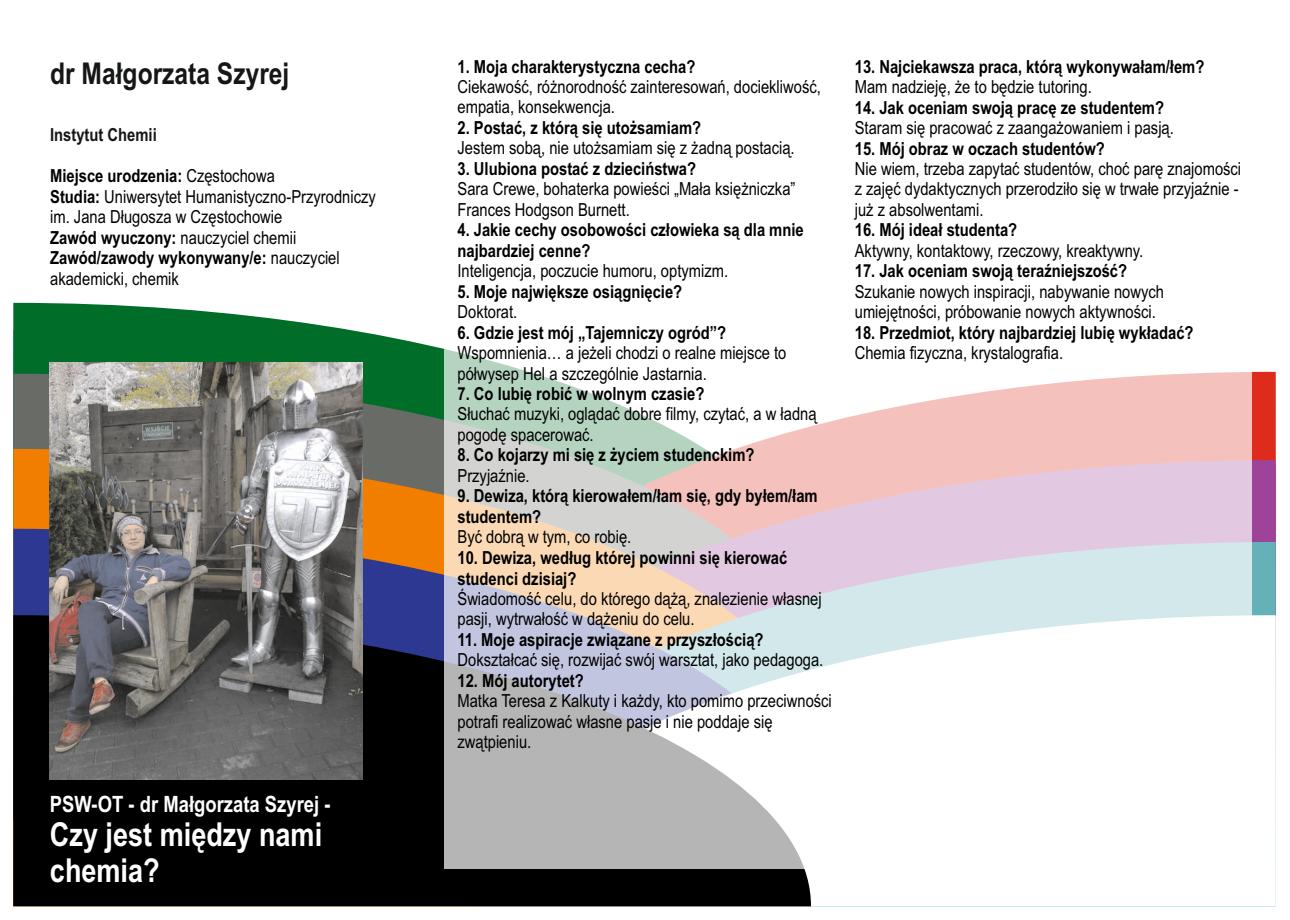
<style>
.page{position:relative;width:1290px;height:920px;background:#fff}
.page>*{position:absolute;margin:0;border:0;box-sizing:border-box;transform-origin:0 0}
.t1{font:700 33px/36.2px "Arial Narrow";color:#fff}
.t2{font:700 30px "Arial Narrow";color:#151616}
.t3{font:700 22.5px "Arial Narrow";color:#fff}
.t4{font:18px/20.4px "Arial Narrow";color:#000}
.t5{font:700 18px/20.5px "Arial Narrow";color:#000}
.t6{font:700 18px "Arial Narrow";color:#151616}
.s1{font-weight:700}
</style>
<div class="page">
<svg style="left:13px;top:303px;width:431px;height:71px;fill:#006e29"></svg>
<svg style="left:13px;top:374px;width:431px;height:75px;background:#466d52"></svg>
<svg style="left:13px;top:449px;width:431px;height:80px;background:#c37722"></svg>
<svg style="left:13px;top:529px;width:431px;height:86px;background:#684d65"></svg>
<div style="left:13px;top:615px;width:798px;height:291px;background:#000"></div>
<div style="left:444px;top:58px;width:807px;height:810px;background:#fff;opacity:.71"></div>
<img style="left:50px;top:363px;width:313px;height:417px">
<h2 class="t2" style="left:50px;top:62px;width:241px">dr Małgorzata Szyrej</h2>
<p class="t6" style="left:50px;top:128px;width:108px">Instytut Chemii</p>
<p class="t4" style="left:50px;top:167px;width:327px"><span class="s1">Miejsce urodzenia:</span> Częstochowa<br><span class="s1">Studia:</span> Uniwersytet Humanistyczno-Przyrodniczy im. Jana Długosza w Częstochowie<br><span class="s1">Zawód wyuczony:</span> nauczyciel chemii <span class="s1">Zawód/zawody wykonywany/e:</span> nauczyciel akademicki, chemik</p>
<p class="t3" style="left:50px;top:795px;width:282px">PSW-OT - dr Małgorzata Szyrej -</p>
<h1 class="t1" style="left:50px;top:819px;width:274px">Czy jest między nami chemia?</h1>
<p class="t5" style="left:457px;top:58px;width:239px">1. Moja charakterystyczna cecha?</p>
<p class="t4" style="left:457px;top:78px;width:365px">Ciekawość, różnorodność zainteresowań, dociekliwość, empatia, konsekwencja.</p>
<p class="t5" style="left:457px;top:119px;width:245px">2. Postać, z którą się utożsamiam?</p>
<p class="t4" style="left:457px;top:139px;width:339px">Jestem sobą, nie utożsamiam się z żadną postacią.</p>
<p class="t5" style="left:457px;top:160px;width:240px">3. Ulubiona postać z dzieciństwa?</p>
<p class="t4" style="left:457px;top:180px;width:339px">Sara Crewe, bohaterka powieści „Mała księżniczka”<br>Frances Hodgson Burnett.</p>
<p class="t5" style="left:457px;top:221px;width:348px">4. Jakie cechy osobowości człowieka są dla mnie najbardziej cenne?</p>
<p class="t4" style="left:457px;top:262px;width:272px">Inteligencja, poczucie humoru, optymizm.</p>
<p class="t5" style="left:457px;top:283px;width:226px">5. Moje największe osiągnięcie?</p>
<p class="t4" style="left:457px;top:303px;width:61px">Doktorat.</p>
<p class="t5" style="left:457px;top:324px;width:270px">6. Gdzie jest mój „Tajemniczy ogród”?</p>
<p class="t4" style="left:457px;top:344px;width:330px">Wspomnienia… a jeżeli chodzi o realne miejsce to półwysep Hel a szczególnie Jastarnia.</p>
<p class="t5" style="left:457px;top:385px;width:248px">7. Co lubię robić w wolnym czasie?</p>
<p class="t4" style="left:457px;top:406px;width:361px">Słuchać muzyki, oglądać dobre filmy, czytać, a w ładną pogodę spacerować.</p>
<p class="t5" style="left:457px;top:446px;width:298px">8. Co kojarzy mi się z życiem studenckim?</p>
<p class="t4" style="left:457px;top:467px;width:74px">Przyjaźnie.</p>
<p class="t5" style="left:457px;top:487px;width:362px">9. Dewiza, którą kierowałem/łam się, gdy byłem/łam studentem?</p>
<p class="t4" style="left:457px;top:528px;width:175px">Być dobrą w tym, co robię.</p>
<p class="t5" style="left:457px;top:549px;width:331px">10. Dewiza, według której powinni się kierować studenci dzisiaj?</p>
<p class="t4" style="left:457px;top:590px;width:366px">Świadomość celu, do którego dążą, znalezienie własnej pasji, wytrwałość w dążeniu do celu.</p>
<p class="t5" style="left:457px;top:631px;width:308px">11. Moje aspiracje związane z przyszłością?</p>
<p class="t4" style="left:457px;top:651px;width:367px">Dokształcać się, rozwijać swój warsztat, jako pedagoga.</p>
<p class="t5" style="left:457px;top:672px;width:128px">12. Mój autorytet?</p>
<p class="t4" style="left:457px;top:692px;width:376px">Matka Teresa z Kalkuty i każdy, kto pomimo przeciwności potrafi realizować własne pasje i nie poddaje się zwątpieniu.</p>
<p class="t5" style="left:855px;top:58px;width:351px">13. Najciekawsza praca, którą wykonywałam/łem?</p>
<p class="t4" style="left:855px;top:78px;width:239px">Mam nadzieję, że to będzie tutoring.</p>
<p class="t5" style="left:855px;top:99px;width:311px">14. Jak oceniam swoją pracę ze studentem?</p>
<p class="t4" style="left:855px;top:119px;width:321px">Staram się pracować z zaangażowaniem i pasją.</p>
<p class="t5" style="left:855px;top:140px;width:252px">15. Mój obraz w oczach studentów?</p>
<p class="t4" style="left:855px;top:160px;width:388px">Nie wiem, trzeba zapytać studentów, choć parę znajomości z zajęć dydaktycznych przerodziło się w trwałe przyjaźnie - już z absolwentami.</p>
<p class="t5" style="left:855px;top:221px;width:164px">16. Mój ideał studenta?</p>
<p class="t4" style="left:855px;top:242px;width:290px">Aktywny, kontaktowy, rzeczowy, kreaktywny.</p>
<p class="t5" style="left:855px;top:262px;width:274px">17. Jak oceniam swoją teraźniejszość?</p>
<p class="t4" style="left:855px;top:283px;width:311px">Szukanie nowych inspiracji, nabywanie nowych umiejętności, próbowanie nowych aktywności.</p>
<p class="t5" style="left:855px;top:324px;width:340px">18. Przedmiot, który najbardziej lubię wykładać?</p>
<p class="t4" style="left:855px;top:344px;width:210px">Chemia fizyczna, krystalografia.</p>
</div>
